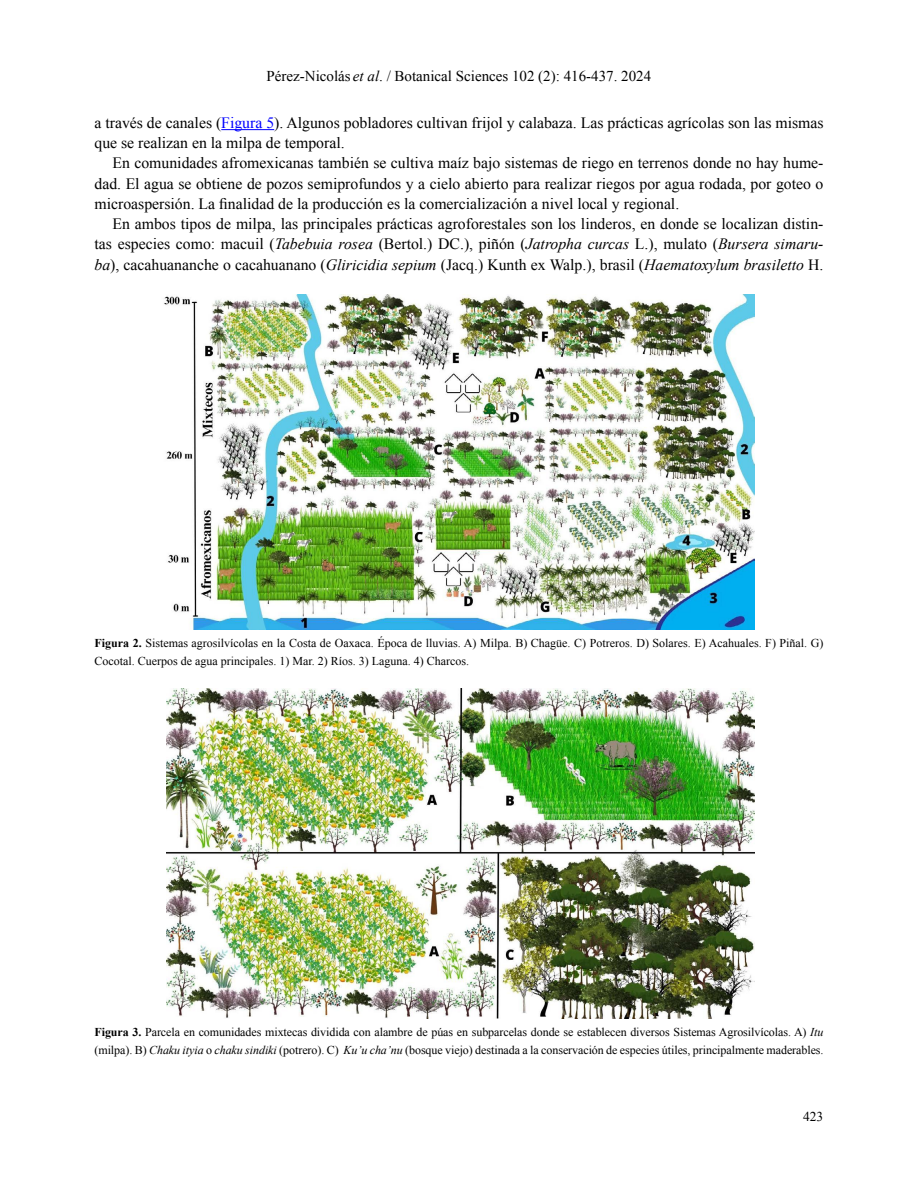
<style>
.page{position:relative;width:918px;height:1188px;background:#fff}
.page>*{position:absolute;margin:0;border:0;box-sizing:border-box;transform-origin:0 0}
.t1{font:15.75px/20.2px "Times New Roman";color:#000;text-align:justify}
.t2{font:15px "Times New Roman";color:#000}
.t3{font:13.5px "Times New Roman";color:#000}
.t4{font:12px/18px "Times New Roman";letter-spacing:-.005em;color:#000}
.s1{font-style:italic}
.s2{color:#00f}
.s3{font-weight:700}
</style>
<div class="page">
<hr style="left:221px;top:129px;width:53px;height:1px;background:#00f">
<img style="left:164px;top:295px;width:591px;height:334px">
<img style="left:167px;top:688px;width:587px;height:331px">
<p class="t2" style="left:267px;top:66px;width:386px">Pérez-Nicolás <span class="s1">et al</span>. / Botanical Sciences 102 (2): 416-437. 2024</p>
<p class="t1" style="left:94px;top:112px;width:731px">a través de canales (<span class="s2">Figura 5</span>). Algunos pobladores cultivan frijol y calabaza. Las prácticas agrícolas son las mismas que se realizan en la milpa de temporal.</p>
<p class="t1" style="left:94px;top:153px;width:731px;text-indent:18px">En comunidades afromexicanas también se cultiva maíz bajo sistemas de riego en terrenos donde no hay hume&shy;dad. El agua se obtiene de pozos semiprofundos y a cielo abierto para realizar riegos por agua rodada, por goteo o microaspersión. La finalidad de la producción es la comercialización a nivel local y regional.</p>
<p class="t1" style="left:94px;top:214px;width:731px;text-indent:18px">En ambos tipos de milpa, las principales prácticas agroforestales son los linderos, en donde se localizan distin&shy;tas especies como: macuil (<span class="s1">Tabebuia rosea</span> (Bertol.) DC.), piñón (<span class="s1">Jatropha curcas</span> L.), mulato (<span class="s1">Bursera simaru&shy;ba</span>), cacahuananche o cacahuanano (<span class="s1">Gliricidia sepium</span> (Jacq.) Kunth ex Walp.), brasil (<span class="s1">Haematoxylum brasiletto</span> H.</p>
<p class="t4" style="left:94px;top:634px;width:731px"><span class="s3">Figura 2.</span> Sistemas agrosilvícolas en la Costa de Oaxaca. Época de lluvias. A) Milpa. B) Chagüe. C) Potreros. D) Solares. E) Acahuales. F) Piñal. G)<br>Cocotal. Cuerpos de agua principales. 1) Mar. 2) Ríos. 3) Laguna. 4) Charcos.</p>
<p class="t4" style="left:94px;top:1023px;width:731px"><span class="s3">Figura 3.</span> Parcela en comunidades mixtecas dividida con alambre de púas en subparcelas donde se establecen diversos Sistemas Agrosilvícolas. A) <span class="s1">Itu </span>(milpa). B) <span class="s1">Chaku ityia</span> o <span class="s1">chaku sindiki</span> (potrero). C) <span class="s1">Ku’u cha’nu</span> (bosque viejo) destinada a la conservación de especies útiles, principalmente maderables.</p>
<p class="t3" style="left:803px;top:1107px;width:22px">423</p>
</div>
